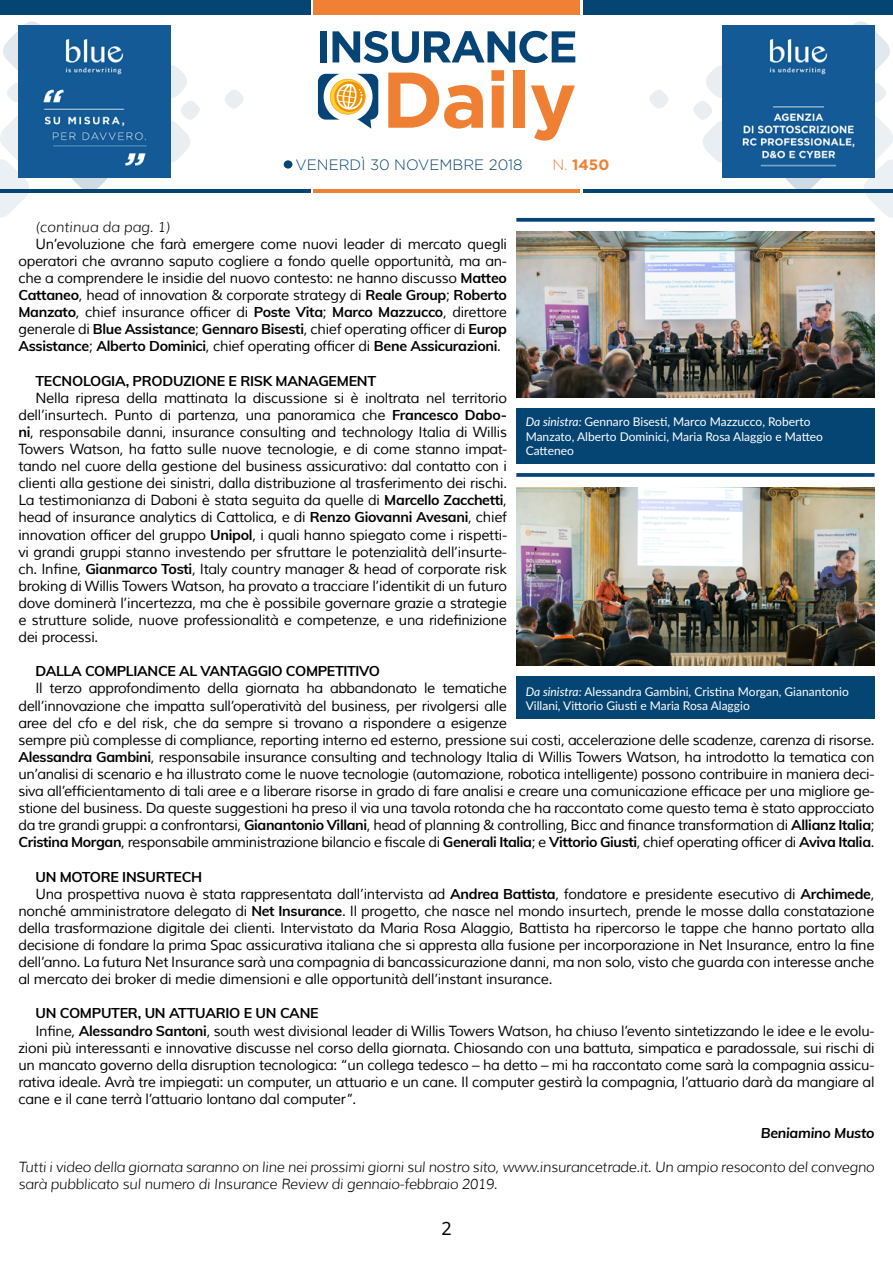
<style>
.page{position:relative;width:893px;height:1263px;background:#fff}
.page>*{position:absolute;margin:0;border:0;box-sizing:border-box;transform-origin:0 0}
.t1{font:18px "Noto Sans";color:#000}
.t2{font:300 15px "Gotham";color:#054573}
.t3{font:700 15px "Gotham";color:#f08033}
.t4{font:14.25px/17.1px "Muli";letter-spacing:-.02em;color:#000;text-align:justify}
.t5{font:italic 300 14.25px/17.1px "Muli";letter-spacing:-.02em;color:#000}
.t6{font:700 14.25px "Muli";letter-spacing:-.02em;color:#000}
.t7{font:italic 300 14.25px "Muli";color:#000}
.t8{font:italic 700 14.25px "Muli";letter-spacing:-.02em;color:#000}
.t9{font:12px/14.4px "Lato";color:#fff}
.s1{font-weight:300}
.s2{font-weight:700}
.s3{font-style:italic}
</style>
<div class="page">
<div style="left:583px;top:0;width:310px;height:15px;background:#054573"></div>
<div style="left:314px;top:0;width:266px;height:15px;background:#f08033"></div>
<hr style="left:583px;top:189px;width:310px;height:3px;background:#054573">
<hr style="left:314px;top:189px;width:266px;height:3px;background:#f08033">
<svg style="left:649px;top:90px;width:19px;height:19px"></svg>
<svg style="left:225px;top:90px;width:19px;height:19px"></svg>
<svg style="left:691px;top:21px;width:202px;height:201px"></svg>
<svg style="left:0;top:21px;width:202px;height:197px"></svg>
<svg style="left:318px;top:74px;width:60px;height:55px"></svg>
<svg style="left:388px;top:73px;width:95px;height:56px"></svg>
<svg style="left:491px;top:70px;width:13px;height:58px"></svg>
<div style="left:513px;top:70px;width:12px;height:58px;background:#ef7f32"></div>
<svg style="left:531px;top:85px;width:44px;height:56px"></svg>
<div style="left:320px;top:31px;width:7px;height:31px;background:#054474"></div>
<svg style="left:332px;top:31px;width:243px;height:32px"></svg>
<hr style="left:0;top:189px;width:310px;height:3px;background:#054573">
<div style="left:0;top:0;width:310px;height:15px;background:#054573"></div>
<img style="left:18px;top:26px;width:153px;height:152px">
<img style="left:722px;top:26px;width:152px;height:152px">
<div style="left:284px;top:160px;width:8px;height:9px;background:#054573;border-radius:50%"></div>
<svg style="left:516px;top:218px;width:358px;height:4px"></svg>
<svg style="left:516px;top:473px;width:358px;height:4px"></svg>
<img style="left:516px;top:232px;width:358px;height:166px">
<img style="left:516px;top:487px;width:358px;height:179px">
<div style="left:516px;top:408px;width:358px;height:55px;background:#054573"></div>
<div style="left:516px;top:676px;width:358px;height:43px;background:#054573"></div>
<p class="t2" style="left:296px;top:157px;width:229px">VENERDÌ 30 NOVEMBRE 2018</p>
<p class="t3" style="left:552px;top:156px;width:58px"><span class="s1">N.</span> 1450</p>
<p class="t7" style="left:35px;top:218px;width:136px">(continua da pag. 1)</p>
<p class="t4" style="left:18px;top:236px;width:490px;text-indent:17px">Un’evoluzione che farà emergere come nuovi leader di mercato quegli operatori che avranno saputo cogliere a fondo quelle opportunità, ma an&shy;che a comprendere le insidie del nuovo contesto: ne hanno discusso <span class="s2">Matteo Cattaneo</span>, head of innovation &amp; corporate strategy di <span class="s2">Reale Group</span>; <span class="s2">Roberto Manzato</span>, chief insurance officer di <span class="s2">Poste Vita</span>; <span class="s2">Marco Mazzucco</span>, direttore generale di <span class="s2">Blue Assistance</span>; <span class="s2">Gennaro Bisesti</span>, chief operating officer di <span class="s2">Europ Assistance</span>; <span class="s2">Alberto Dominici</span>, chief operating officer di <span class="s2">Bene Assicurazioni</span>.</p>
<p class="t6" style="left:35px;top:370px;width:342px">TECNOLOGIA, PRODUZIONE E RISK MANAGEMENT</p>
<p class="t4" style="left:18px;top:389px;width:490px;text-indent:17px">Nella ripresa della mattinata la discussione si è inoltrata nel territorio dell’insurtech. Punto di partenza, una panoramica che <span class="s2">Francesco Dabo&shy;ni</span>, responsabile danni, insurance consulting and technology Italia di Willis Towers Watson, ha fatto sulle nuove tecnologie, e di come stanno impat&shy;tando nel cuore della gestione del business assicurativo: dal contatto con i clienti alla gestione dei sinistri, dalla distribuzione al trasferimento dei rischi.<br>La testimonianza di Daboni è stata seguita da quelle di <span class="s2">Marcello Zacchetti</span>, head of insurance analytics di Cattolica, e di <span class="s2">Renzo Giovanni Avesani</span>, chief innovation officer del gruppo <span class="s2">Unipol</span>, i quali hanno spiegato come i rispetti&shy;vi grandi gruppi stanno investendo per sfruttare le potenzialità dell’insurte&shy;ch. Infine, <span class="s2">Gianmarco Tosti</span>, Italy country manager &amp; head of corporate risk broking di Willis Towers Watson, ha provato a tracciare l’identikit di un futuro dove dominerà l’incertezza, ma che è possibile governare grazie a strategie e strutture solide, nuove professionalità e competenze, e una ridefinizione dei processi.</p>
<p class="t6" style="left:35px;top:661px;width:346px">DALLA COMPLIANCE AL VANTAGGIO COMPETITIVO</p>
<p class="t4" style="left:18px;top:680px;width:858px;text-align:left;text-indent:17px">Il terzo approfondimento della giornata ha abbandonato le tematiche<br>dell’innovazione che impatta sull’operatività del business, per rivolgersi alle<br>aree del cfo e del risk, che da sempre si trovano a rispondere a esigenze<br>sempre più complesse di compliance, reporting interno ed esterno, pressione sui costi, accelerazione delle scadenze, carenza di risorse.<br><span class="s2">Alessandra Gambini</span>, responsabile insurance consulting and technology Italia di Willis Towers Watson, ha introdotto la tematica con un’analisi di scenario e ha illustrato come le nuove tecnologie (automazione, robotica intelligente) possono contribuire in maniera deci&shy;siva all’efficientamento di tali aree e a liberare risorse in grado di fare analisi e creare una comunicazione efficace per una migliore ge&shy;stione del business. Da queste suggestioni ha preso il via una tavola rotonda che ha raccontato come questo tema è stato approcciato da tre grandi gruppi: a confrontarsi, <span class="s2">Gianantonio Villani</span>, head of planning &amp; controlling, Bicc and finance transformation di <span class="s2">Allianz Italia</span>; <span class="s2">Cristina Morgan</span>, responsabile amministrazione bilancio e fiscale di <span class="s2">Generali Italia</span>; e <span class="s2">Vittorio Giusti</span>, chief operating officer di <span class="s2">Aviva Italia</span>.</p>
<p class="t6" style="left:35px;top:866px;width:168px">UN MOTORE INSURTECH</p>
<p class="t4" style="left:35px;top:885px;width:841px">Una prospettiva nuova è stata rappresentata dall’intervista ad <span class="s2">Andrea Battista</span>, fondatore e presidente esecutivo di <span class="s2">Archimede</span>,</p>
<p class="t4" style="left:18px;top:902px;width:858px">nonché amministratore delegato di <span class="s2">Net Insurance</span>. Il progetto, che nasce nel mondo insurtech, prende le mosse dalla constatazione</p>
<p class="t4" style="left:18px;top:920px;width:857px">della trasformazione digitale dei clienti. Intervistato da Maria Rosa Alaggio, Battista ha ripercorso le tappe che hanno portato alla</p>
<p class="t4" style="left:18px;top:937px;width:858px">decisione di fondare la prima Spac assicurativa italiana che si appresta alla fusione per incorporazione in Net Insurance, entro la fine</p>
<p class="t4" style="left:18px;top:954px;width:857px">dell’anno. La futura Net Insurance sarà una compagnia di bancassicurazione danni, ma non solo, visto che guarda con interesse anche</p>
<p class="t4" style="left:18px;top:971px;width:535px">al mercato dei broker di medie dimensioni e alle opportunità dell’instant insurance.</p>
<p class="t6" style="left:35px;top:1003px;width:285px">UN COMPUTER, UN ATTUARIO E UN CANE</p>
<p class="t4" style="left:35px;top:1022px;width:841px">Infine, <span class="s2">Alessandro Santoni</span>, south west divisional leader di Willis Towers Watson, ha chiuso l’evento sintetizzando le idee e le evolu-</p>
<p class="t4" style="left:18px;top:1039px;width:858px">zioni più interessanti e innovative discusse nel corso della giornata. Chiosando con una battuta, simpatica e paradossale, sui rischi di</p>
<p class="t4" style="left:18px;top:1056px;width:857px">un mancato governo della disruption tecnologica: “un collega tedesco – ha detto – mi ha raccontato come sarà la compagnia assicu-</p>
<p class="t4" style="left:18px;top:1073px;width:858px">rativa ideale. Avrà tre impiegati: un computer, un attuario e un cane. Il computer gestirà la compagnia, l’attuario darà da mangiare al</p>
<p class="t4" style="left:18px;top:1091px;width:339px">cane e il cane terrà l’attuario lontano dal computer”.</p>
<p class="t8" style="left:761px;top:1122px;width:115px">Beniamino Musto</p>
<p class="t5" style="left:18px;top:1159px;width:858px">Tutti i video della giornata saranno on line nei prossimi giorni sul nostro sito, www.insurancetrade.it. Un ampio resoconto del convegno sarà pubblicato sul numero di Insurance Review di gennaio-febbraio 2019.</p>
<p class="t9" style="left:526px;top:414px;width:299px"><span class="s3">Da sinistra:</span> Gennaro Bisesti, Marco Mazzucco, Roberto<br>Manzato, Alberto Dominici, Maria Rosa Alaggio e Matteo<br>Catteneo</p>
<p class="t9" style="left:526px;top:684px;width:325px"><span class="s3">Da sinistra:</span> Alessandra Gambini, Cristina Morgan, Gianantonio<br>Villani, Vittorio Giusti e Maria Rosa Alaggio</p>
<p class="t1" style="left:441px;top:1216px;width:12px">2</p>
</div>
